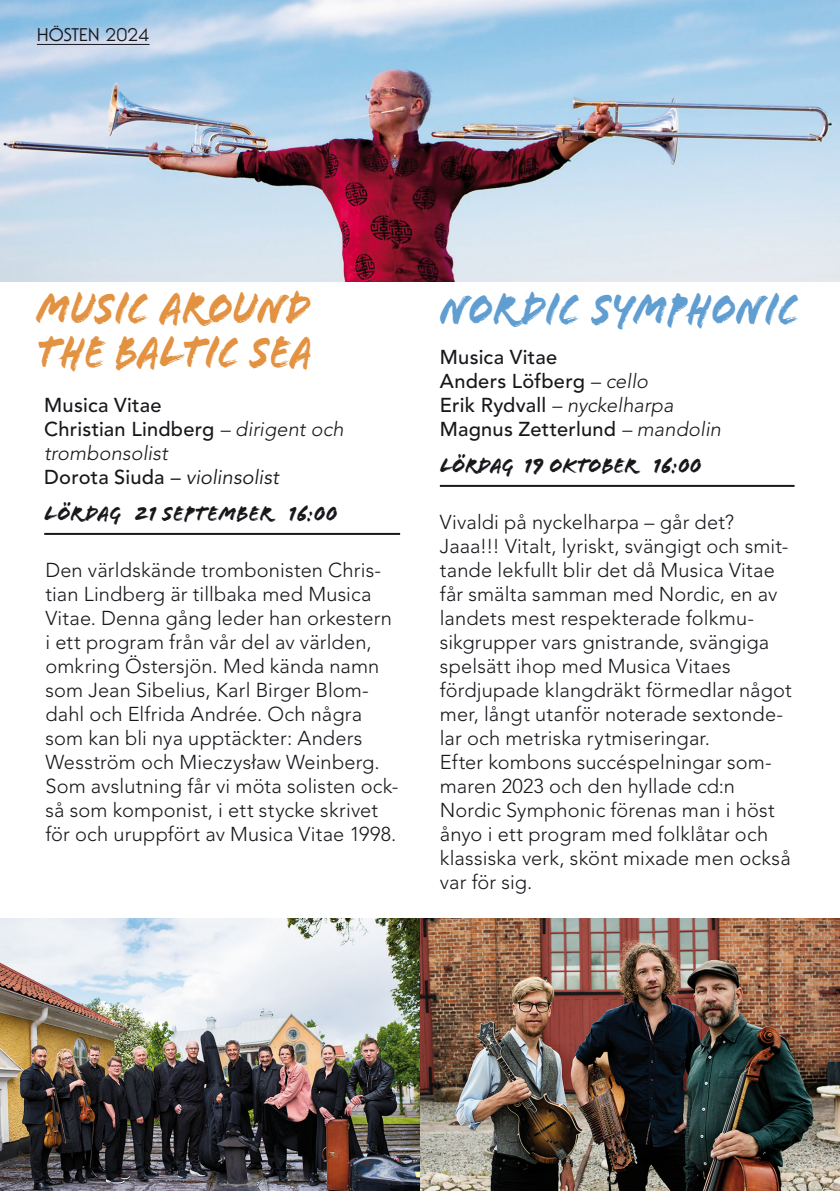
<style>
.page{position:relative;width:840px;height:1191px;background:#fff}
.page>*{position:absolute;margin:0;border:0;box-sizing:border-box;transform-origin:0 0}
.t1{font:47.6px "Flood Std";letter-spacing:-.005em;color:#e29241;scale:.8 1}
.t2{font:47.6px "Flood Std";color:#609ed1;scale:.8 1}
.t3{font:22px "Flood Std";color:#1a171c;scale:.91 1}
.t4{font:300 20px/24px "Avenir LT Std";letter-spacing:.01em;color:#1a171c}
.t5{font:500 20px/24px "Avenir LT Std";letter-spacing:.015em;color:#1a171c}
.t6{font:18px "Serif Gothic Std";color:#1a171c}
.s1{font-weight:300;font-style:italic}
.s2{font-weight:400;font-style:italic}
</style>
<div class="page">
<hr style="left:44px;top:533px;width:356px;height:2px;background:#1a171c">
<hr style="left:439px;top:485px;width:355px;height:2px;background:#1a171c">
<img style="left:0;top:0;width:839px;height:282px">
<img style="left:0;top:918px;width:839px;height:273px">
<hr style="left:37px;top:44px;width:112px;height:1px;background:#1a171c">
<p class="t6" style="left:37px;top:24px;width:114px">HÖSTEN 2024</p>
<h1 class="t1" style="left:37px;top:280px;width:343px">MUSIC AROUND</h1>
<h1 class="t2" style="left:439px;top:282px;width:449px">NORDIC SYMPHONIC</h1>
<h1 class="t1" style="left:37px;top:324px;width:345px">THE BALTIC SEA</h1>
<p class="t5" style="left:439px;top:345px;width:282px">Musica Vitae<br>Anders Löfberg <span class="s1">– cello<br></span>Erik Rydvall <span class="s1">– nyckelharpa<br></span>Magnus Zetterlund <span class="s1">– mandolin</span></p>
<p class="t3" style="left:439px;top:453px;width:289px">LÖRDAG 19 OKTOBER 16:00</p>
<p class="t5" style="left:44px;top:393px;width:301px">Musica Vitae<br>Christian Lindberg <span class="s1">– dirigent och trombonsolist<br></span>Dorota Siuda <span class="s2">– violinsolist</span></p>
<p class="t3" style="left:44px;top:501px;width:324px">LÖRDAG 21 SEPTEMBER 16:00</p>
<p class="t4" style="left:439px;top:510px;width:353px">Vivaldi på nyckelharpa – går det?<br>Jaaa!!! Vitalt, lyriskt, svängigt och smit&shy;tande lekfullt blir det då Musica Vitae får smälta samman med Nordic, en av landets mest respekterade folkmu&shy;sikgrupper vars gnistrande, svängiga spelsätt ihop med Musica Vitaes fördjupade klangdräkt förmedlar något mer, långt utanför noterade sextonde&shy;lar och metriska rytmiseringar.<br>Efter kombons succéspelningar som&shy;maren 2023 och den hyllade cd:n Nordic Symphonic förenas man i höst ånyo i ett program med folklåtar och klassiska verk, skönt mixade men också var för sig.</p>
<p class="t4" style="left:45px;top:558px;width:354px">Den världskände trombonisten Chris&shy;tian Lindberg är tillbaka med Musica Vitae. Denna gång leder han orkestern i ett program från vår del av världen, omkring Östersjön. Med kända namn som Jean Sibelius, Karl Birger Blom&shy;dahl och Elfrida Andrée. Och några som kan bli nya upptäckter: Anders Wesström och Mieczysław Weinberg.<br>Som avslutning får vi möta solisten ock&shy;så som komponist, i ett stycke skrivet för och uruppfört av Musica Vitae 1998.</p>
</div>
